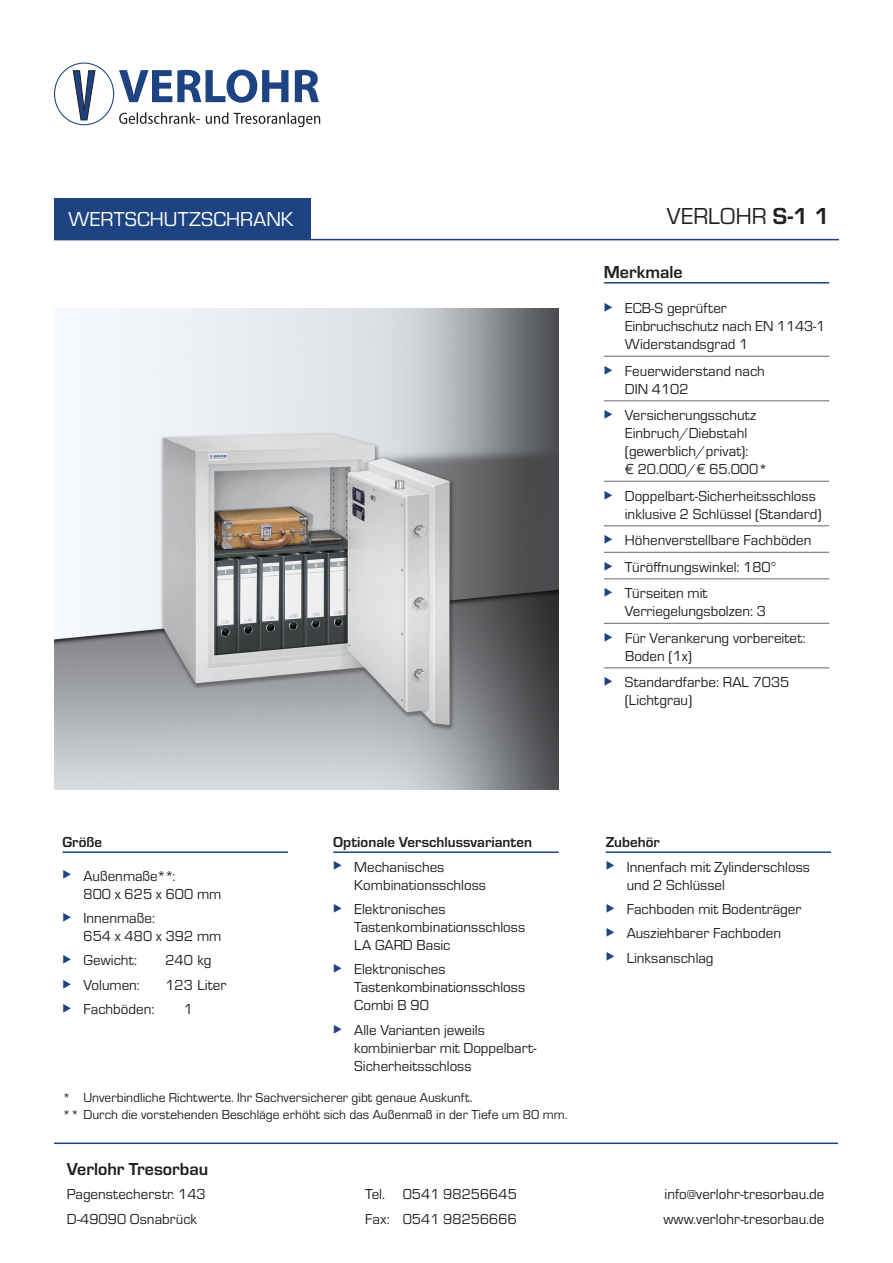
<style>
.page{position:relative;width:893px;height:1263px;background:#fff}
.page>*{position:absolute;margin:0;border:0;box-sizing:border-box;transform-origin:0 0}
.t1{font:24px "Eurostile";color:#231f20}
.t2{font:21px "Eurostile";color:#fff}
.t3{font:700 18px "Eurostile";color:#231f20}
.t4{font:15px/18px "Eurostile";color:#231f20}
.t5{font:700 15px "Eurostile";color:#231f20}
.t6{font:13.5px/16.2px "Eurostile";color:#231f20}
.s1{font-weight:700}
.s2{color:#1d4382}
</style>
<div class="page">
<div style="left:54px;top:198px;width:257px;height:41px;background:#1d4382"></div>
<hr style="left:54px;top:1142px;width:784px;height:2px;background:#1d4382">
<hr style="left:604px;top:282px;width:225px;height:2px;background:#1d4382">
<hr style="left:604px;top:356px;width:225px;height:1px;background:#808285">
<hr style="left:604px;top:400px;width:225px;height:1px;background:#808285">
<hr style="left:604px;top:481px;width:225px;height:1px;background:#808285">
<hr style="left:604px;top:525px;width:225px;height:1px;background:#808285">
<hr style="left:604px;top:552px;width:225px;height:1px;background:#808285">
<hr style="left:604px;top:578px;width:225px;height:1px;background:#808285">
<hr style="left:604px;top:623px;width:225px;height:1px;background:#808285">
<hr style="left:604px;top:667px;width:225px;height:1px;background:#808285">
<svg style="left:119px;top:112px;width:201px;height:15px"></svg>
<svg style="left:119px;top:70px;width:200px;height:33px"></svg>
<div style="left:54px;top:63px;width:60px;height:62px;border:1px solid #1d4382;border-radius:50%"></div>
<svg style="left:73px;top:70px;width:23px;height:51px"></svg>
<hr style="left:54px;top:239px;width:785px;height:1px;background:#1d4382">
<hr style="left:63px;top:851px;width:225px;height:2px;background:#1d4382">
<hr style="left:606px;top:851px;width:225px;height:2px;background:#1d4382">
<hr style="left:333px;top:851px;width:226px;height:2px;background:#1d4382">
<img style="left:54px;top:308px;width:505px;height:481px">
<h2 class="t2" style="left:68px;top:204px;width:227px">WERTSCHUTZSCHRANK</h2>
<h1 class="t1" style="left:667px;top:200px;width:164px">VERLOHR <span class="s1">S-1 1</span></h1>
<p class="t3" style="left:604px;top:259px;width:80px">Merkmale</p>
<p class="t4" style="left:625px;top:299px;width:202px;text-indent:-21px"><span class="s2">◆</span> ECB-S geprüfter<br>Einbruchschutz nach EN 1143-1<br>Widerstandsgrad 1</p>
<p class="t4" style="left:625px;top:361px;width:142px;text-indent:-21px"><span class="s2">◆</span> Feuerwiderstand nach<br>DIN 4102</p>
<p class="t4" style="left:625px;top:406px;width:144px;text-indent:-21px"><span class="s2">◆</span> Versicherungsschutz<br>Einbruch/Diebstahl (gewerblich/privat):<br>€ 20.000/€ 65.000*</p>
<p class="t4" style="left:625px;top:486px;width:198px;text-indent:-21px"><span class="s2">◆</span> Doppelbart-Sicherheitsschloss inklusive 2 Schlüssel (Standard)</p>
<p class="t4" style="left:604px;top:531px;width:209px"><span class="s2">◆</span> Höhenverstellbare Fachböden</p>
<p class="t4" style="left:604px;top:557px;width:174px"><span class="s2">◆</span> Türöffnungswinkel: 180°</p>
<p class="t4" style="left:625px;top:584px;width:143px;text-indent:-21px"><span class="s2">◆</span> Türseiten mit<br>Verriegelungsbolzen: 3</p>
<p class="t4" style="left:625px;top:628px;width:182px;text-indent:-21px"><span class="s2">◆</span> Für Verankerung vorbereitet:<br>Boden (1x)</p>
<p class="t4" style="left:625px;top:673px;width:166px;text-indent:-21px"><span class="s2">◆</span> Standardfarbe: RAL 7035 (Lichtgrau)</p>
<p class="t5" style="left:63px;top:831px;width:41px">Größe</p>
<p class="t4" style="left:83px;top:866px;width:139px;text-indent:-21px"><span class="s2">◆</span> Außenmaße**:<br>800 x 625 x 600 mm</p>
<p class="t4" style="left:83px;top:908px;width:139px;text-indent:-21px"><span class="s2">◆</span> Innenmaße:<br>654 x 480 x 392 mm</p>
<p class="t4" style="left:63px;top:951px;width:76px"><span class="s2">◆</span> Gewicht:</p>
<p class="t4" style="left:165px;top:951px;width:48px">240 kg</p>
<p class="t4" style="left:63px;top:975px;width:79px"><span class="s2">◆</span> Volumen:</p>
<p class="t4" style="left:165px;top:975px;width:62px">123 Liter</p>
<p class="t4" style="left:63px;top:999px;width:93px"><span class="s2">◆</span> Fachböden:</p>
<p class="t4" style="left:184px;top:999px;width:11px">1</p>
<p class="t5" style="left:333px;top:831px;width:200px">Optionale Verschlussvarianten</p>
<p class="t4" style="left:354px;top:857px;width:133px;text-indent:-21px"><span class="s2">◆</span> Mechanisches<br>Kombinationsschloss</p>
<p class="t4" style="left:354px;top:899px;width:172px;text-indent:-21px"><span class="s2">◆</span> Elektronisches<br>Tastenkombinationsschloss<br>LA GARD Basic</p>
<p class="t4" style="left:354px;top:960px;width:172px;text-indent:-21px"><span class="s2">◆</span> Elektronisches<br>Tastenkombinationsschloss<br>Combi B 90</p>
<p class="t4" style="left:354px;top:1020px;width:184px;text-indent:-21px"><span class="s2">◆</span> Alle Varianten jeweils kombinierbar mit Doppelbart-<br>Sicherheitsschloss</p>
<p class="t6" style="left:63px;top:1089px;width:506px">* Unverbindliche Richtwerte. Ihr Sachversicherer gibt genaue Auskunft.<br>** Durch die vorstehenden Beschläge erhöht sich das Außenmaß in der Tiefe um 80 mm.</p>
<p class="t5" style="left:606px;top:831px;width:56px">Zubehör</p>
<p class="t4" style="left:627px;top:857px;width:185px;text-indent:-21px"><span class="s2">◆</span> Innenfach mit Zylinderschloss und 2 Schlüssel</p>
<p class="t4" style="left:606px;top:899px;width:197px"><span class="s2">◆</span> Fachboden mit Bodenträger</p>
<p class="t4" style="left:606px;top:924px;width:177px"><span class="s2">◆</span> Ausziehbarer Fachboden</p>
<p class="t4" style="left:606px;top:948px;width:109px"><span class="s2">◆</span> Linksanschlag</p>
<p class="t3" style="left:67px;top:1156px;width:143px">Verlohr Tresorbau</p>
<p class="t4" style="left:67px;top:1185px;width:140px">Pagenstecherstr. 143</p>
<p class="t4" style="left:365px;top:1185px;width:153px">Tel. 0541 98256645</p>
<p class="t4" style="left:664px;top:1185px;width:161px">info@verlohr-tresorbau.de</p>
<p class="t4" style="left:67px;top:1209px;width:132px">D-49090 Osnabrück</p>
<p class="t4" style="left:365px;top:1209px;width:153px">Fax: 0541 98256666</p>
<p class="t4" style="left:664px;top:1209px;width:162px">www.verlohr-tresorbau.de</p>
</div>
